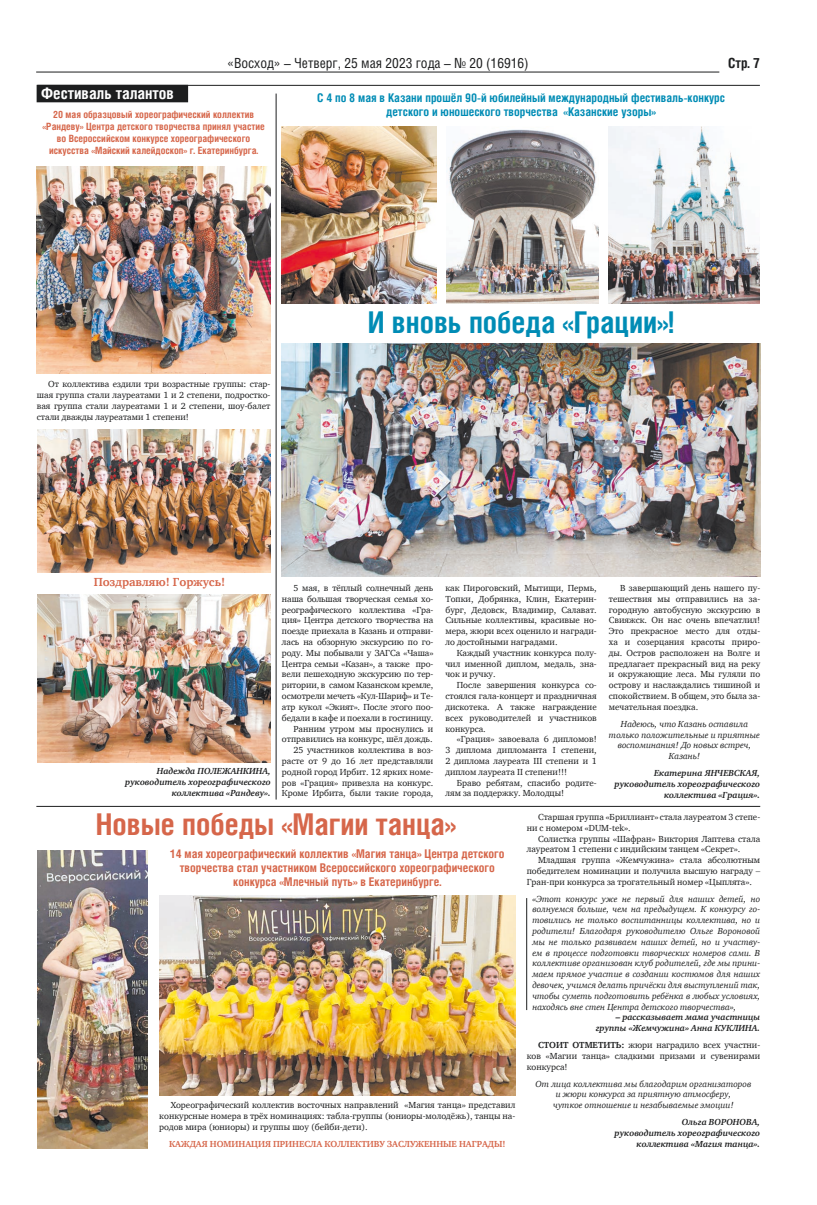
<style>
.page{position:relative;width:817px;height:1205px;background:#fff}
.page>*{position:absolute;margin:0;border:0;box-sizing:border-box;transform-origin:0 0}
.t1{font:700 30px "Helios Cond";color:#d6664a}
.t2{font:700 30px "Helios Cond";color:#008cb5}
.t3{font:700 16px "Helios Cond";color:#fff}
.t4{font:14px "Helios Cond";color:#1d1e1f}
.t5{font:700 14px "Helios Cond";color:#1d1e1f}
.t6{font:700 12px/14px "Helios Cond";color:#d6664a;text-align:center}
.t7{font:700 12px/14px "Helios Cond";color:#008cb5;text-align:center}
.t8{font:700 12px "Charter C";color:#d6664a}
.t9{font:700 10px/12px "Helios Cond";color:#d6664a;text-align:center}
.t10{font:9px/10.8px "Charter C";color:#1d1e1f;text-align:justify}
.t11{font:italic 9px/10.8px "Charter C";color:#1d1e1f;text-align:center}
.t12{font:italic 700 9px/10.8px "Charter C";color:#1d1e1f;text-align:right}
.t13{font:700 9px "Charter C";color:#d6664a}
.s1{font-weight:700}
</style>
<div class="page">
<hr style="left:36px;top:72px;width:683px;height:1px;background:#1d1e1f">
<div style="left:37px;top:85px;width:150px;height:17px;background:#1d1e1f"></div>
<hr style="left:37px;top:85px;width:722px;height:1px;background:#1d1e1f">
<img style="left:608px;top:127px;width:151px;height:177px">
<img style="left:446px;top:129px;width:152px;height:175px">
<img style="left:282px;top:127px;width:154px;height:177px">
<img style="left:282px;top:344px;width:478px;height:232px">
<img style="left:159px;top:895px;width:356px;height:200px">
<img style="left:37px;top:851px;width:111px;height:297px">
<hr style="left:36px;top:806px;width:724px;height:1px;background:#1d1e1f">
<hr style="left:526px;top:898px;width:1px;height:112px;background:#1d1e1f">
<hr style="left:275px;top:94px;width:1px;height:705px;background:#1d1e1f">
<img style="left:37px;top:594px;width:234px;height:168px">
<img style="left:37px;top:166px;width:233px;height:207px">
<img style="left:38px;top:429px;width:233px;height:144px">
<h3 class="t4" style="left:227px;top:54px;width:303px">«Восход» – Четверг, 25 мая 2023 года – № 20 (16916)</h3>
<h3 class="t5" style="left:728px;top:55px;width:33px">Стр. 7</h3>
<h2 class="t3" style="left:41px;top:83px;width:134px">Фестиваль талантов</h2>
<p class="t9" style="left:43px;top:108px;width:224px">20 мая образцовый хореографический коллектив «Рандеву» Центра детского творчества принял участие во Всероссийском конкурсе хореографического искусства «Майский калейдоскоп» г. Екатеринбурга.</p>
<h3 class="t7" style="left:317px;top:91px;width:409px">С 4 по 8 мая в Казани прошёл 90-й юбилейный международный фестиваль-конкурс детского и юношеского творчества «Казанские узоры»</h3>
<p class="t10" style="left:37px;top:379px;width:235px;text-indent:11px">От коллектива ездили три возрастные группы: стар&shy;шая группа стали лауреатами 1 и 2 степени, подростко&shy;вая группа стали лауреатами 1 и 2 степени, шоу-балет стали дважды лауреатами 1 степени!</p>
<h1 class="t2" style="left:368px;top:305px;width:308px">И вновь победа «Грации»!</h1>
<h3 class="t8" style="left:94px;top:575px;width:133px">Поздравляю! Горжусь!</h3>
<p class="t12" style="left:125px;top:766px;width:147px">Надежда ПОЛЕЖАНКИНА, руководитель хореографического коллектива «Рандеву».</p>
<p class="t10" style="left:282px;top:583px;width:153px;text-align:right">5 мая, в тёплый солнечный день наша большая творческая семья хо&shy;реографического коллектива «Гра&shy;ция» Центра детского творчества на поезде приехала в Казань и отправи&shy;лась на обзорную экскурсию по го&shy;роду. Мы побывали у ЗАГСа «Чаша» Центра семьи «Казан», а также про&shy;вели пешеходную экскурсию по тер&shy;ритории, в самом Казанском кремле, осмотрели мечеть «Кул-Шариф» и Те&shy;атр кукол «Экият». После этого поо&shy;бедали в кафе и поехали в гостиницу.<br>Ранним утром мы проснулись и отправились на конкурс, шёл дождь.<br>25 участников коллектива в воз&shy;расте от 9 до 16 лет представляли родной город Ирбит. 12 ярких номе&shy;ров «Грация» привезла на конкурс.<br>Кроме Ирбита, были такие города,</p>
<p class="t10" style="left:445px;top:583px;width:153px">как Пироговский, Мытищи, Пермь, Топки, Добрянка, Клин, Екатерин&shy;бург, Дедовск, Владимир, Салават.<br>Сильные коллективы, красивые но&shy;мера, жюри всех оценило и награди&shy;ло достойными наградами.</p>
<p class="t10" style="left:445px;top:647px;width:153px;text-indent:11px">Каждый участник конкурса полу&shy;чил именной диплом, медаль, зна&shy;чок и ручку.</p>
<p class="t10" style="left:445px;top:680px;width:153px;text-indent:11px">После завершения конкурса со&shy;стоялся гала-концерт и праздничная дискотека. А также награждение всех руководителей и участников конкурса.</p>
<p class="t10" style="left:445px;top:734px;width:153px;text-indent:11px">«Грация» завоевала 6 дипломов!<br>3 диплома дипломанта I степени, 2 диплома лауреата III степени и 1 диплом лауреата II степени!!!</p>
<p class="t10" style="left:445px;top:777px;width:153px;text-indent:11px">Браво ребятам, спасибо родите&shy;лям за поддержку. Молодцы!</p>
<p class="t10" style="left:608px;top:583px;width:153px;text-indent:11px">В завершающий день нашего пу&shy;тешествия мы отправились на за&shy;городную автобусную экскурсию в Свияжск. Он нас очень впечатлил!<br>Это прекрасное место для отды&shy;ха и созерцания красоты приро&shy;ды. Остров расположен на Волге и предлагает прекрасный вид на реку и окружающие леса. Мы гуляли по острову и наслаждались тишиной и спокойствием. В общем, это была за&shy;мечательная поездка.</p>
<p class="t11" style="left:609px;top:718px;width:152px">Надеюсь, что Казань оставила только положительные и приятные воспоминания! До новых встреч,<br>Казань!</p>
<p class="t12" style="left:614px;top:768px;width:147px">Екатерина ЯНЧЕВСКАЯ, руководитель хореографического коллектива «Грация».</p>
<h1 class="t1" style="left:96px;top:806px;width:362px">Новые победы «Магии танца»</h1>
<h3 class="t6" style="left:170px;top:846px;width:336px">14 мая хореографический коллектив «Магия танца» Центра детского творчества стал участником Всероссийского хореографического конкурса «Млечный путь» в Екатеринбурге.</h3>
<p class="t10" style="left:159px;top:1100px;width:357px;text-indent:11px">Хореографический коллектив восточных направлений «Магия танца» представил конкурсные номера в трёх номинациях: табла-группы (юниоры-молодёжь), танцы на&shy;родов мира (юниоры) и группы шоу (бейби-дети).</p>
<p class="t13" style="left:169px;top:1138px;width:338px">КАЖДАЯ НОМИНАЦИЯ ПРИНЕСЛА КОЛЛЕКТИВУ ЗАСЛУЖЕННЫЕ НАГРАДЫ!</p>
<p class="t10" style="left:526px;top:811px;width:235px;text-indent:11px">Старшая группа «Бриллиант» стала лауреатом 3 степе&shy;ни с номером «DUM-tek».</p>
<p class="t10" style="left:526px;top:833px;width:235px;text-indent:11px">Солистка группы «Шафран» Виктория Лаптева стала лауреатом 1 степени с индийским танцем «Секрет».</p>
<p class="t10" style="left:526px;top:855px;width:235px;text-indent:11px">Младшая группа «Жемчужина» стала абсолютным победителем номинации и получила высшую награду – Гран-при конкурса за трогательный номер «Цыплята».</p>
<p class="t11" style="left:532px;top:893px;width:229px;text-align:justify">«Этот конкурс уже не первый для наших детей, но волнуемся больше, чем на предыдущем. К конкурсу го&shy;товились не только воспитанницы коллектива, но и родители! Благодаря руководителю Ольге Вороновой мы не только развиваем наших детей, но и участву&shy;ем в процессе подготовки творческих номеров сами. В коллективе организован клуб родителей, где мы прини&shy;маем прямое участие в создании костюмов для наших девочек, учимся делать причёски для выступлений так, чтобы суметь подготовить ребёнка в любых условиях, находясь вне стен Центра детского творчества»,</p>
<p class="t12" style="left:595px;top:1012px;width:166px">– рассказывает мама участницы группы «Жемчужина» Анна КУКЛИНА.</p>
<p class="t10" style="left:526px;top:1039px;width:235px;text-indent:11px"><span class="s1">СТОИТ ОТМЕТИТЬ:</span> жюри наградило всех участни&shy;ков «Магии танца» сладкими призами и сувенирами конкурса!</p>
<p class="t11" style="left:535px;top:1078px;width:217px">От лица коллектива мы благодарим организаторов и жюри конкурса за приятную атмосферу,<br>чуткое отношение и незабываемые эмоции!</p>
<p class="t12" style="left:614px;top:1116px;width:147px">Ольга ВОРОНОВА,<br>руководитель хореографического коллектива «Магия танца».</p>
</div>
